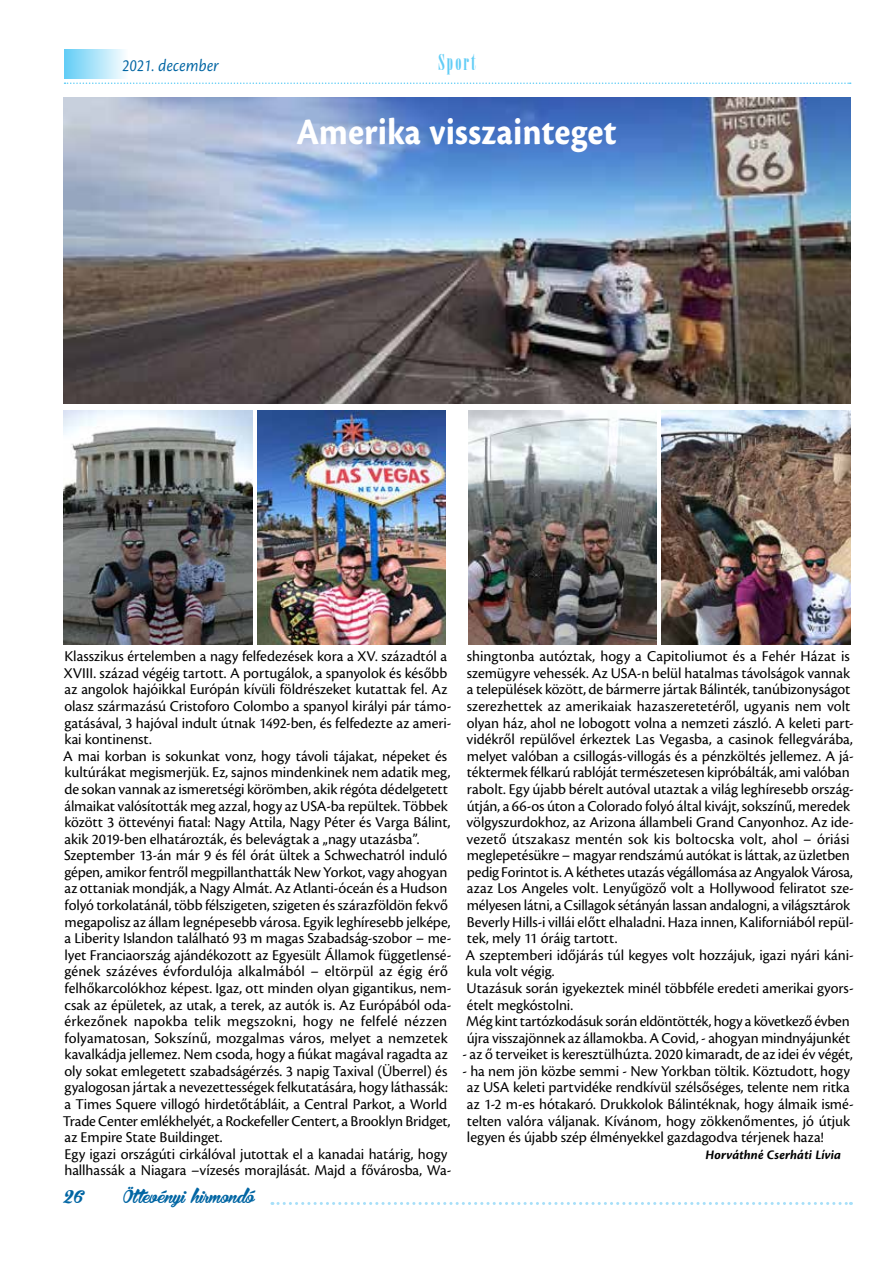
<style>
.page{position:relative;width:893px;height:1263px;background:#fff}
.page>*{position:absolute;margin:0;border:0;box-sizing:border-box;transform-origin:0 0}
.t1{font:39px "Cronos Pro Bold Capt";color:#fff;scale:.9 1}
.t2{font:24px "H Arsis D Reg";letter-spacing:.085em;color:#62cdf6}
.t3{font:18px "Cronos Pro Subh It";letter-spacing:.02em;color:#0065a3;scale:.9 1}
.t4{font:18px "Bira PERSONALUSEONLY";color:#0065a3}
.t5{font:16.5px "Bira PERSONALUSEONLY";letter-spacing:.01em;color:#0065a3}
.t6{font:15.6px/16.6px "Cronos Pro";letter-spacing:-.005em;color:#000}
.t7{font:italic 700 13.5px "Cronos Pro";letter-spacing:.01em;color:#000}
</style>
<div class="page">
<svg style="left:65px;top:82px;width:786px;height:2px"></svg>
<div style="left:64px;top:50px;width:64px;height:29px;background:linear-gradient(to right,#62cdf5,#fafdfe)"></div>
<svg style="left:272px;top:1202px;width:579px;height:3px"></svg>
<img style="left:64px;top:411px;width:188px;height:234px">
<img style="left:468px;top:411px;width:189px;height:234px">
<img style="left:257px;top:411px;width:189px;height:234px">
<img style="left:662px;top:411px;width:188px;height:234px">
<img style="left:64px;top:97px;width:786px;height:307px">
<p class="t3" style="left:122px;top:55px;width:109px">2021. december</p>
<h2 class="t2" style="left:438px;top:46px;width:39px">Sport</h2>
<h1 class="t1" style="left:296px;top:110px;width:357px">Amerika visszainteget</h1>
<p class="t6" style="left:63px;top:648px;width:390px">Klasszikus értelemben a nagy felfedezések kora a XV. századtól a XVIII. század végéig tartott. A portugálok, a spanyolok és később az angolok hajóikkal Európán kívüli földrészeket kutattak fel. Az olasz származású Cristoforo Colombo a spanyol királyi pár támo&shy;gatásával, 3 hajóval indult útnak 1492-ben, és felfedezte az ameri&shy;kai kontinenst.<br>A mai korban is sokunkat vonz, hogy távoli tájakat, népeket és kultúrákat megismerjük. Ez, sajnos mindenkinek nem adatik meg, de sokan vannak az ismeretségi körömben, akik régóta dédelgetett álmaikat valósították meg azzal, hogy az USA-ba repültek. Többek között 3 öttevényi fiatal: Nagy Attila, Nagy Péter és Varga Bálint, akik 2019-ben elhatározták, és belevágtak a „nagy utazásba”.<br>Szeptember 13-án már 9 és fél órát ültek a Schwechatról induló gépen, amikor fentről megpillanthatták New Yorkot, vagy ahogyan az ottaniak mondják, a Nagy Almát. Az Atlanti-óceán és a Hudson folyó torkolatánál, több félszigeten, szigeten és szárazföldön fekvő megapolisz az állam legnépesebb városa. Egyik leghíresebb jelképe, a Liberity Islandon található 93 m magas Szabadság-szobor – me&shy;lyet Franciaország ajándékozott az Egyesült Államok függetlensé&shy;gének százéves évfordulója alkalmából – eltörpül az égig érő felhőkarcolókhoz képest. Igaz, ott minden olyan gigantikus, nem&shy;csak az épületek, az utak, a terek, az autók is. Az Európából oda&shy;érkezőnek napokba telik megszokni, hogy ne felfelé nézzen folyamatosan, Sokszínű, mozgalmas város, melyet a nemzetek kavalkádja jellemez. Nem csoda, hogy a fiúkat magával ragadta az oly sokat emlegetett szabadságérzés. 3 napig Taxival (Überrel) és gyalogosan jártak a nevezettességek felkutatására, hogy láthassák: a Times Squere villogó hirdetőtábláit, a Central Parkot, a World Trade Center emlékhelyét, a Rockefeller Centert, a Brooklyn Bridget, az Empire State Buildinget.<br>Egy igazi országúti cirkálóval jutottak el a kanadai határig, hogy hallhassák a Niagara –vízesés morajlását. Majd a fővárosba, Wa-</p>
<p class="t6" style="left:465px;top:648px;width:390px">shingtonba autóztak, hogy a Capitoliumot és a Fehér Házat is szemügyre vehessék. Az USA-n belül hatalmas távolságok vannak a települések között, de bármerre jártak Bálinték, tanúbizonyságot szerezhettek az amerikaiak hazaszeretetéről, ugyanis nem volt olyan ház, ahol ne lobogott volna a nemzeti zászló. A keleti part&shy;vidékről repülővel érkeztek Las Vegasba, a casinok fellegvárába, melyet valóban a csillogás-villogás és a pénzköltés jellemez. A já&shy;téktermek félkarú rablóját természetesen kipróbálták, ami valóban rabolt. Egy újabb bérelt autóval utaztak a világ leghíresebb ország&shy;útján, a 66-os úton a Colorado folyó által kivájt, sokszínű, meredek völgyszurdokhoz, az Arizona állambeli Grand Canyonhoz. Az ide&shy;vezető útszakasz mentén sok kis boltocska volt, ahol – óriási meglepetésükre – magyar rendszámú autókat is láttak, az üzletben pedig Forintot is. A kéthetes utazás végállomása az Angyalok Városa, azaz Los Angeles volt. Lenyűgöző volt a Hollywood feliratot sze&shy;mélyesen látni, a Csillagok sétányán lassan andalogni, a világsztárok Beverly Hills-i villái előtt elhaladni. Haza innen, Kaliforniából repül&shy;tek, mely 11 óráig tartott.<br>A szeptemberi időjárás túl kegyes volt hozzájuk, igazi nyári káni&shy;kula volt végig.<br>Utazásuk során igyekeztek minél többféle eredeti amerikai gyors&shy;ételt megkóstolni.<br>Még kint tartózkodásuk során eldöntötték, hogy a következő évben újra visszajönnek az államokba. A Covid, - ahogyan mindnyájunkét</p>
<p class="t6" style="left:462px;top:1046px;width:392px">- az ő terveiket is keresztülhúzta. 2020 kimaradt, de az idei év végét,</p>
<p class="t6" style="left:462px;top:1063px;width:393px">- ha nem jön közbe semmi - New Yorkban töltik. Köztudott, hogy az USA keleti partvidéke rendkívül szélsőséges, telente nem ritka az 1-2 m-es hótakaró. Drukkolok Bálintéknak, hogy álmaik ismé&shy;telten valóra váljanak. Kívánom, hogy zökkenőmentes, jó útjuk legyen és újabb szép élményekkel gazdagodva térjenek haza!</p>
<p class="t7" style="left:705px;top:1147px;width:137px">Horváthné Cserháti Lívia</p>
<p class="t4" style="left:64px;top:1183px;width:22px">26</p>
<p class="t5" style="left:123px;top:1185px;width:133px">Öttevényi hirmondó</p>
</div>
